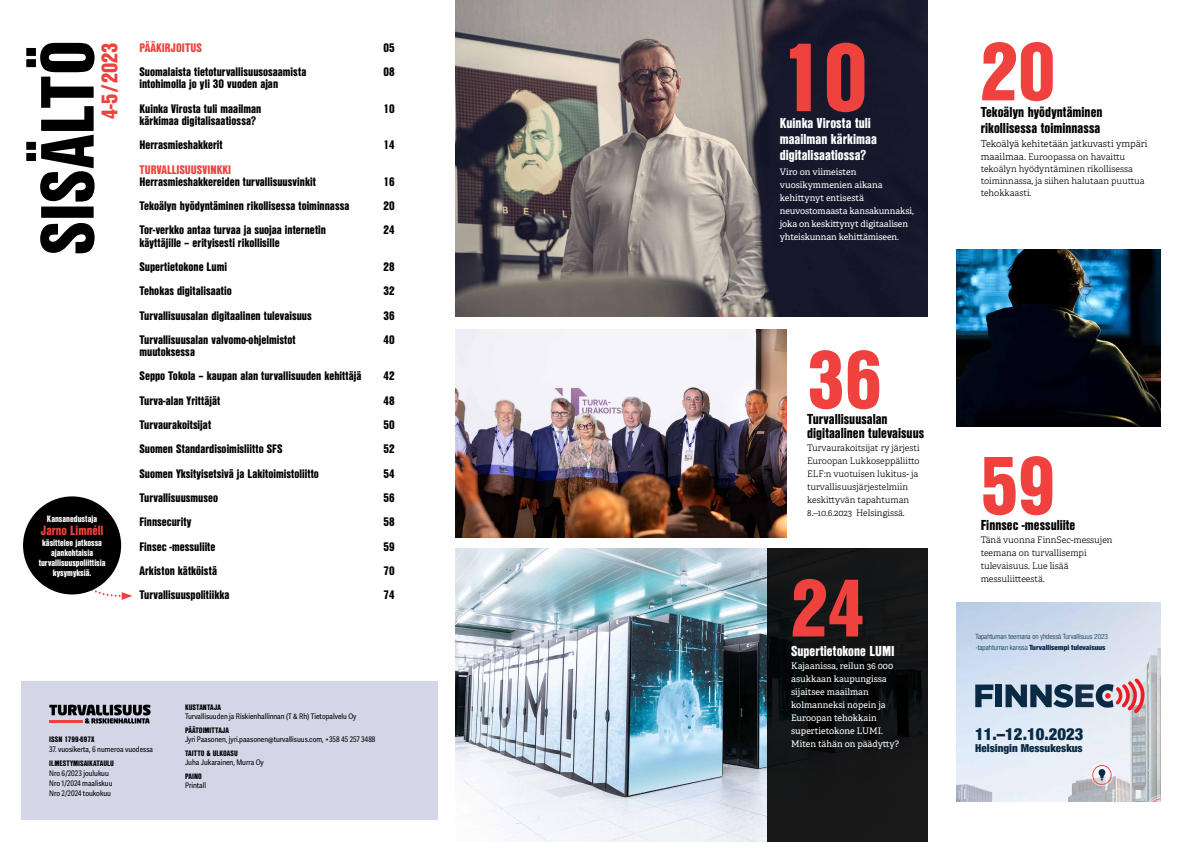
<style>
.page{position:relative;width:1191px;height:842px;background:#fff}
.page>*{position:absolute;margin:0;border:0;box-sizing:border-box;transform-origin:0 0}
.t1{font:900 94px "Nimbus San Con L";color:#ef413d}
.t2{font:900 80px "Nimbus San Con L";color:#ef413d}
.t3{font:900 79px "Nimbus San Con L";color:#ef413d}
.t4{font:900 21.9px "Nimbus San Con L";color:#ef413d}
.t5{font:900 condensed 16.7px "Helvetica Neue LT Std";color:#092a44}
.t6{font:900 14px/14px "Nimbus San Con L";color:#000}
.t7{font:900 14px/16px "Nimbus San Con L";color:#fff}
.t8{font:900 13px "Nimbus San Con L";color:#ef413d}
.t9{font:900 12px/24.3px "Nimbus San Con L";color:#000}
.t10{font:900 12px "Nimbus San Con L";color:#ef413d}
.t11{font:900 condensed 11px "Helvetica Neue LT Std";color:#092a44}
.t12{font:300 9.5px "Adelle";color:#000}
.t13{font:300 9px/13px "Adelle";color:#000}
.t14{font:9px/13px "Adelle";color:#fff}
.t15{font:900 9px/10px "Nimbus San Con L";color:#fff;text-align:center}
.t16{font:7.7px/10px "Adelle Sans Cnd";color:#000}
.t17{font:900 7.7px "Nimbus San Con L";color:#000}
.t18{font:300 condensed 7.2px/10.5px "Helvetica Neue LT Std";color:#092a44}
.s1{font-size:9.5px}
.s2{font-weight:900}
</style>
<div class="page">
<img style="left:455px;top:549px;width:312px;height:293px">
<img style="left:455px;top:0;width:472px;height:317px">
<img style="left:455px;top:329px;width:332px;height:209px">
<img style="left:956px;top:249px;width:204px;height:177px">
<img style="left:956px;top:602px;width:204px;height:199px">
<svg style="left:1141px;top:793px;width:19px;height:8px"></svg>
<div style="left:1092px;top:765px;width:19px;height:19px;border:1px solid #ed1d24;border-radius:50%"></div>
<svg style="left:1093px;top:766px;width:18px;height:18px"></svg>
<div style="left:1090px;top:764px;width:23px;height:22px;border:1px solid #fff;border-radius:50%"></div>
<svg style="left:1098px;top:769px;width:7px;height:12px"></svg>
<svg style="left:975px;top:684px;width:18px;height:23px"></svg>
<div style="left:995px;top:684px;width:7px;height:23px;background:#092a44"></div>
<svg style="left:1005px;top:678px;width:140px;height:35px;background:#9997a7"></svg>
<svg style="left:767px;top:549px;width:160px;height:293px;background:#111314"></svg>
<div style="left:21px;top:681px;width:416px;height:138px;background:#d4d6e8"></div>
<svg style="left:26px;top:43px;width:69px;height:210px"></svg>
<svg style="left:61px;top:542px;width:71px;height:58px"></svg>
<svg style="left:49px;top:705px;width:102px;height:18px"></svg>
<hr style="left:49px;top:720px;width:33px;height:2px;background:#ef413d">
<div style="left:23px;top:496px;width:98px;height:98px;background:#000;border-radius:50%"></div>
<h3 class="t4" style="left:93px;top:119px;width:78px;rotate:-90deg">4-5/2023</h3>
<p class="t15" style="left:47px;top:513px;width:52px">Kansanedustaja</p>
<p class="t8" style="left:41px;top:520px;width:64px">Jarno Limnéll</p>
<p class="t15" style="left:39px;top:537px;width:68px">käsittelee jatkossa ajankohtaisia turvallisuuspoliittisia kysymyksiä.</p>
<p class="t10" style="left:139px;top:39px;width:64px">PÄÄKIRJOITUS</p>
<p class="t9" style="left:383px;top:35px;width:13px">05</p>
<p class="t9" style="left:139px;top:59px;width:168px">Suomalaista tietoturvallisuusosaamista</p>
<p class="t9" style="left:383px;top:59px;width:13px">08</p>
<p class="t9" style="left:139px;top:72px;width:140px">intohimolla jo yli 30 vuoden ajan<br>Kuinka Virosta tuli maailman</p>
<p class="t9" style="left:383px;top:96px;width:13px">10</p>
<p class="t9" style="left:139px;top:108px;width:118px">kärkimaa digitalisaatiossa?<br>Herrasmieshakkerit</p>
<p class="t9" style="left:383px;top:132px;width:13px">14</p>
<p class="t10" style="left:139px;top:160px;width:93px">TURVALLISUUSVINKKI</p>
<p class="t9" style="left:139px;top:169px;width:178px">Herrasmieshakkereiden turvallisuusvinkit</p>
<p class="t9" style="left:383px;top:169px;width:13px">16</p>
<p class="t9" style="left:139px;top:193px;width:211px">Tekoälyn hyödyntäminen rikollisessa toiminnassa</p>
<p class="t9" style="left:383px;top:193px;width:13px">20</p>
<p class="t9" style="left:139px;top:217px;width:188px">Tor-verkko antaa turvaa ja suojaa internetin</p>
<p class="t9" style="left:383px;top:217px;width:13px">24</p>
<p class="t9" style="left:139px;top:230px;width:142px">käyttäjille – erityisesti rikollisille<br>Supertietokone Lumi</p>
<p class="t9" style="left:383px;top:254px;width:13px">28</p>
<p class="t9" style="left:139px;top:278px;width:94px">Tehokas digitalisaatio</p>
<p class="t9" style="left:383px;top:278px;width:13px">32</p>
<p class="t9" style="left:139px;top:303px;width:174px">Turvallisuusalan digitaalinen tulevaisuus</p>
<p class="t9" style="left:383px;top:303px;width:13px">36</p>
<p class="t9" style="left:139px;top:327px;width:158px">Turvallisuusalan valvomo-ohjelmistot</p>
<p class="t9" style="left:383px;top:327px;width:13px">40</p>
<p class="t9" style="left:139px;top:339px;width:223px">muutoksessa<br>Seppo Tokola – kaupan alan turvallisuuden kehittäjä</p>
<p class="t9" style="left:383px;top:363px;width:13px">42</p>
<p class="t9" style="left:139px;top:388px;width:82px">Turva-alan Yrittäjät</p>
<p class="t9" style="left:383px;top:388px;width:13px">48</p>
<p class="t9" style="left:139px;top:412px;width:73px">Turvaurakoitsijat</p>
<p class="t9" style="left:383px;top:412px;width:13px">50</p>
<p class="t9" style="left:139px;top:436px;width:145px">Suomen Standardisoimisliitto SFS</p>
<p class="t9" style="left:383px;top:436px;width:13px">52</p>
<p class="t9" style="left:139px;top:461px;width:181px">Suomen Yksityisetsivä ja Lakitoimistoliitto</p>
<p class="t9" style="left:383px;top:461px;width:13px">54</p>
<p class="t9" style="left:139px;top:485px;width:80px">Turvallisuusmuseo</p>
<p class="t9" style="left:383px;top:485px;width:13px">56</p>
<p class="t9" style="left:139px;top:509px;width:53px">Finnsecurity</p>
<p class="t9" style="left:383px;top:509px;width:13px">58</p>
<p class="t9" style="left:139px;top:534px;width:78px">Finsec -messuliite</p>
<p class="t9" style="left:383px;top:534px;width:13px">59</p>
<p class="t9" style="left:139px;top:558px;width:79px">Arkiston kätköistä</p>
<p class="t9" style="left:383px;top:558px;width:13px">70</p>
<p class="t9" style="left:139px;top:582px;width:92px">Turvallisuuspolitiikka</p>
<p class="t9" style="left:383px;top:582px;width:13px">74</p>
<p class="t17" style="left:49px;top:733px;width:47px">ISSN 1799-697X</p>
<p class="t16" style="left:49px;top:744px;width:105px">37. vuosikerta, 6 numeroa vuodessa</p>
<p class="t17" style="left:49px;top:757px;width:66px">ILMESTYMISAIKATAULU</p>
<p class="t16" style="left:49px;top:768px;width:65px">Nro 6/2023 joulukuu<br>Nro 1/2024 maaliskuu<br>Nro 2/2024 toukokuu</p>
<p class="t17" style="left:185px;top:701px;width:37px">KUSTANTAJA</p>
<p class="t16" style="left:185px;top:712px;width:173px">Turvallisuuden ja Riskienhallinnan (T &amp; Rh) Tietopalvelu Oy</p>
<p class="t17" style="left:185px;top:724px;width:46px">PÄÄTOIMITTAJA</p>
<p class="t16" style="left:185px;top:735px;width:192px">Jyri Paasonen, jyri.paasonen@turvallisuus.com, +358 45 257 3488</p>
<p class="t17" style="left:185px;top:747px;width:54px">TAITTO &amp; ULKOASU</p>
<p class="t16" style="left:185px;top:758px;width:80px">Juha Jukarainen, Murra Oy</p>
<p class="t17" style="left:185px;top:770px;width:18px">PAINO</p>
<p class="t16" style="left:185px;top:781px;width:23px">Printall</p>
<h1 class="t1" style="left:780px;top:6px;width:89px">10</h1>
<p class="t7" style="left:780px;top:115px;width:98px">Kuinka Virosta tuli maailman kärkimaa digitalisaatiossa?</p>
<p class="t14" style="left:780px;top:166px;width:135px">Viro on viimeisten vuosikymmenien aikana kehittynyt entisestä neuvostomaasta kansakunnaksi, joka on keskittynyt digitaalisen yhteiskunnan kehittämiseen.</p>
<h2 class="t2" style="left:807px;top:319px;width:76px">36</h2>
<p class="t6" style="left:807px;top:412px;width:118px">Turvallisuusalan digitaalinen tulevaisuus</p>
<p class="t13" style="left:807px;top:442px;width:114px">Turvaurakoitsijat ry järjesti<br>Euroopan Lukkoseppäliitto<br>ELF:n vuotuisen lukitus- ja turvallisuusjärjestelmiin keskittyvän tapahtuman<br>8.–10.6.2023 Helsingissä.</p>
<h3 class="t3" style="left:791px;top:548px;width:75px">24</h3>
<p class="t7" style="left:791px;top:643px;width:105px">Supertietokone LUMI</p>
<p class="t14" style="left:791px;top:660px;width:109px">Kajaanissa, reilun 36 000 asukkaan kaupungissa sijaitsee maailman kolmanneksi nopein ja<br>Euroopan tehokkain supertietokone LUMI.<br>Miten tähän on päädytty?</p>
<h2 class="t2" style="left:980px;top:11px;width:76px">20</h2>
<p class="t6" style="left:980px;top:104px;width:123px;line-height:16px">Tekoälyn hyödyntäminen rikollisessa toiminnassa</p>
<p class="t12" style="left:980px;top:138px;width:168px">Tekoälyä kehitetään jatkuvasti ympäri</p>
<p class="t13" style="left:980px;top:151px;width:165px;line-height:12px"><span class="s1">maailmaa.</span> Euroopassa on havaittu tekoälyn hyödyntäminen rikollisessa toiminnassa, ja siihen halutaan puuttua tehokkaasti.</p>
<h2 class="t2" style="left:980px;top:425px;width:76px">59</h2>
<p class="t6" style="left:980px;top:518px;width:96px">Finnsec -messuliite</p>
<p class="t13" style="left:980px;top:534px;width:133px">Tänä vuonna FinnSec-messujen teemana on turvallisempi tulevaisuus. Lue lisää messuliitteestä.</p>
<p class="t18" style="left:975px;top:631px;width:134px">Tapahtuman teemana on yhdessä Turvallisuus 2023 -tapahtuman kanssa <span class="s2">Turvallisempi tulevaisuus</span></p>
<h3 class="t5" style="left:975px;top:724px;width:110px">11.–12.10.2023</h3>
<p class="t11" style="left:975px;top:741px;width:109px">Helsingin Messukeskus</p>
</div>
